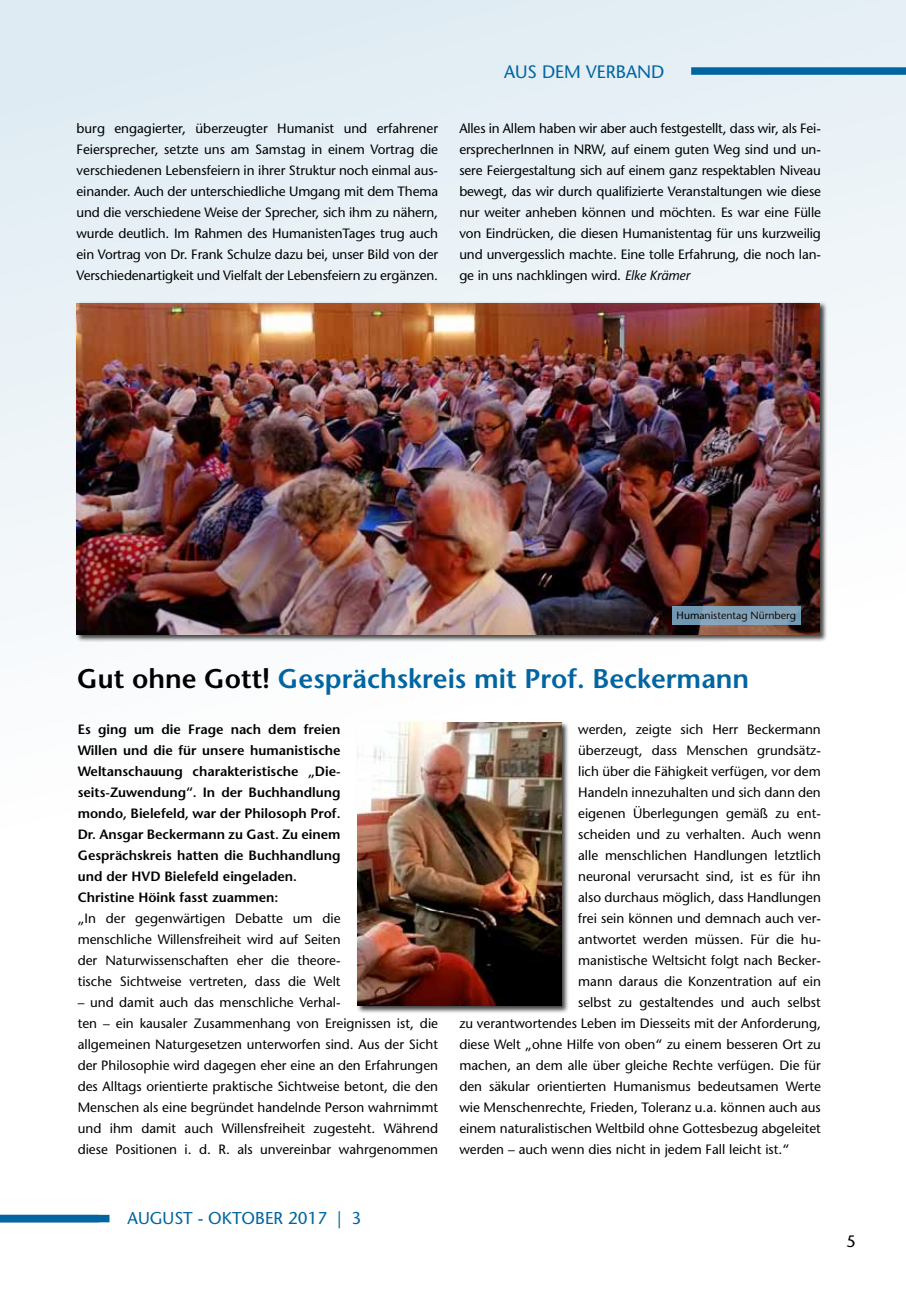
<style>
.page{position:relative;width:906px;height:1289px;background:#fff}
.page>*{position:absolute;margin:0;border:0;box-sizing:border-box;transform-origin:0 0}
.t1{font:600 27px "Stone Sans Std";color:#0065a1}
.t2{font:500 18px "Stone Sans Std";color:#0065a1}
.t3{font:500 17.1px "Stone Sans Std";color:#0065a1}
.t4{font:500 16.5px "Stone Sans Std";color:#000}
.t5{font:500 13.5px/21px "Stone Sans Std";color:#000;text-align:justify}
.t6{font:600 13.5px/21px "Stone Sans Std";color:#000}
.t7{font:500 10.5px "Stone Sans Std";color:#000}
.s1{font-style:italic}
.s2{color:#000}
</style>
<div class="page">
<div style="left:0;top:0;width:906px;height:1288px;background:linear-gradient(to bottom,#e6eff5,#fff)"></div>
<div style="left:691px;top:67px;width:215px;height:8px;background:#0065a1"></div>
<div style="left:0;top:1214px;width:109px;height:8px;background:#0065a1"></div>
<hr style="left:0;top:0;width:1px;height:1288px;background:#0065a1">
<div style="left:75px;top:301px;width:752px;height:341px;background:#000;opacity:.75"></div>
<img style="left:77px;top:303px;width:742px;height:332px">
<div style="left:356px;top:721px;width:213px;height:292px;background:#000;opacity:.75"></div>
<img style="left:357px;top:722px;width:204px;height:283px">
<svg style="left:672px;top:606px;width:128px;height:18px;background:#7d9fb7"></svg>
<h2 class="t2" style="left:504px;top:61px;width:162px">AUS DEM VERBAND</h2>
<p class="t5" style="left:77px;top:118px;width:363px">burg engagierter, überzeugter Humanist und erfahrener Feiersprecher, setzte uns am Samstag in einem Vortrag die verschiedenen Lebensfeiern in ihrer Struktur noch einmal aus&shy;einander. Auch der unterschiedliche Umgang mit dem Thema und die verschiedene Weise der Sprecher, sich ihm zu nähern, wurde deutlich. Im Rahmen des HumanistenTages trug auch ein Vortrag von Dr. Frank Schulze dazu bei, unser Bild von der Verschiedenartigkeit und Vielfalt der Lebensfeiern zu ergänzen.</p>
<p class="t5" style="left:459px;top:118px;width:363px">Alles in Allem haben wir aber auch festgestellt, dass wir, als Fei&shy;ersprecherInnen in NRW, auf einem guten Weg sind und un&shy;sere Feiergestaltung sich auf einem ganz respektablen Niveau bewegt, das wir durch qualifizierte Veranstaltungen wie diese nur weiter anheben können und möchten. Es war eine Fülle von Eindrücken, die diesen Humanistentag für uns kurzweilig und unvergesslich machte. Eine tolle Erfahrung, die noch lan&shy;ge in uns nachklingen wird. <span class="s1">Elke Krämer</span></p>
<p class="t7" style="left:676px;top:609px;width:121px">Humanistentag Nürnberg</p>
<h1 class="t1" style="left:77px;top:662px;width:673px"><span class="s2">Gut ohne Gott!</span> Gesprächskreis mit Prof. Beckermann</h1>
<p class="t6" style="left:78px;top:718px;width:264px">Es ging um die Frage nach dem freien Willen und die für unsere humanistische Weltanschauung charakteristische „Die&shy;seits-Zuwendung“. I n der Buchhandlung mondo, Bielefeld, war der Philosoph Prof.<br>Dr. Ansgar Beckermann zu Gast. Zu einem Gesprächskreis hatten die Buchhandlung und der HVD Bielefeld eingeladen.<br>Christine Höink fasst zuammen:</p>
<p class="t5" style="left:78px;top:907px;width:264px">„In der gegenwärtigen Debatte um die menschliche Willensfreiheit wird auf Seiten der Naturwissenschaften eher die theore&shy;tische Sichtweise vertreten, dass die Welt</p>
<p class="t5" style="left:78px;top:991px;width:362px;text-align:left">– und damit auch das menschliche Verhal-<br>ten – ein kausaler Zusammenhang von Ereignissen ist, die allgemeinen Naturgesetzen unterworfen sind. Aus der Sicht der Philosophie wird dagegen eher eine an den Erfahrungen des Alltags orientierte praktische Sichtweise betont, die den Menschen als eine begründet handelnde Person wahrnimmt und ihm damit auch Willensfreiheit zugesteht. Während diese Positionen i. d. R. als unvereinbar wahrgenommen</p>
<p class="t5" style="left:578px;top:718px;width:244px">werden, zeigte sich Herr Beckermann</p>
<p class="t5" style="left:578px;top:739px;width:244px">überzeugt, dass Menschen grundsätz-</p>
<p class="t5" style="left:578px;top:760px;width:244px">lich über die Fähigkeit verfügen, vor dem</p>
<p class="t5" style="left:578px;top:781px;width:244px">Handeln innezuhalten und sich dann den</p>
<p class="t5" style="left:578px;top:802px;width:244px">eigenen Überlegungen gemäß zu ent-</p>
<p class="t5" style="left:578px;top:823px;width:244px">scheiden und zu verhalten. Auch wenn</p>
<p class="t5" style="left:578px;top:844px;width:244px">alle menschlichen Handlungen letztlich</p>
<p class="t5" style="left:578px;top:865px;width:244px">neuronal verursacht sind, ist es für ihn</p>
<p class="t5" style="left:578px;top:886px;width:244px">also durchaus möglich, dass Handlungen</p>
<p class="t5" style="left:578px;top:907px;width:244px">frei sein können und demnach auch ver-</p>
<p class="t5" style="left:578px;top:929px;width:244px">antwortet werden müssen. Für die hu-</p>
<p class="t5" style="left:578px;top:950px;width:244px">manistische Weltsicht folgt nach Becker-</p>
<p class="t5" style="left:578px;top:971px;width:244px">mann daraus die Konzentration auf ein</p>
<p class="t5" style="left:578px;top:992px;width:244px">selbst zu gestaltendes und auch selbst</p>
<p class="t5" style="left:459px;top:1013px;width:363px">zu verantwortendes Leben im Diesseits mit der Anforderung,</p>
<p class="t5" style="left:459px;top:1034px;width:363px">diese Welt „ohne Hilfe von oben“ zu einem besseren Ort zu</p>
<p class="t5" style="left:459px;top:1055px;width:363px">machen, an dem alle über gleiche Rechte verfügen. Die für</p>
<p class="t5" style="left:459px;top:1076px;width:363px">den säkular orientierten Humanismus bedeutsamen Werte</p>
<p class="t5" style="left:459px;top:1097px;width:363px">wie Menschenrechte, Frieden, Toleranz u.a. können auch aus</p>
<p class="t5" style="left:459px;top:1118px;width:363px">einem naturalistischen Weltbild ohne Gottesbezug abgeleitet</p>
<p class="t5" style="left:459px;top:1139px;width:331px">werden – auch wenn dies nicht in jedem Fall leicht ist.“</p>
<p class="t3" style="left:128px;top:1207px;width:235px">AUGUST - OKTOBER 2017 | 3</p>
<p class="t4" style="left:846px;top:1231px;width:11px">5</p>
</div>
